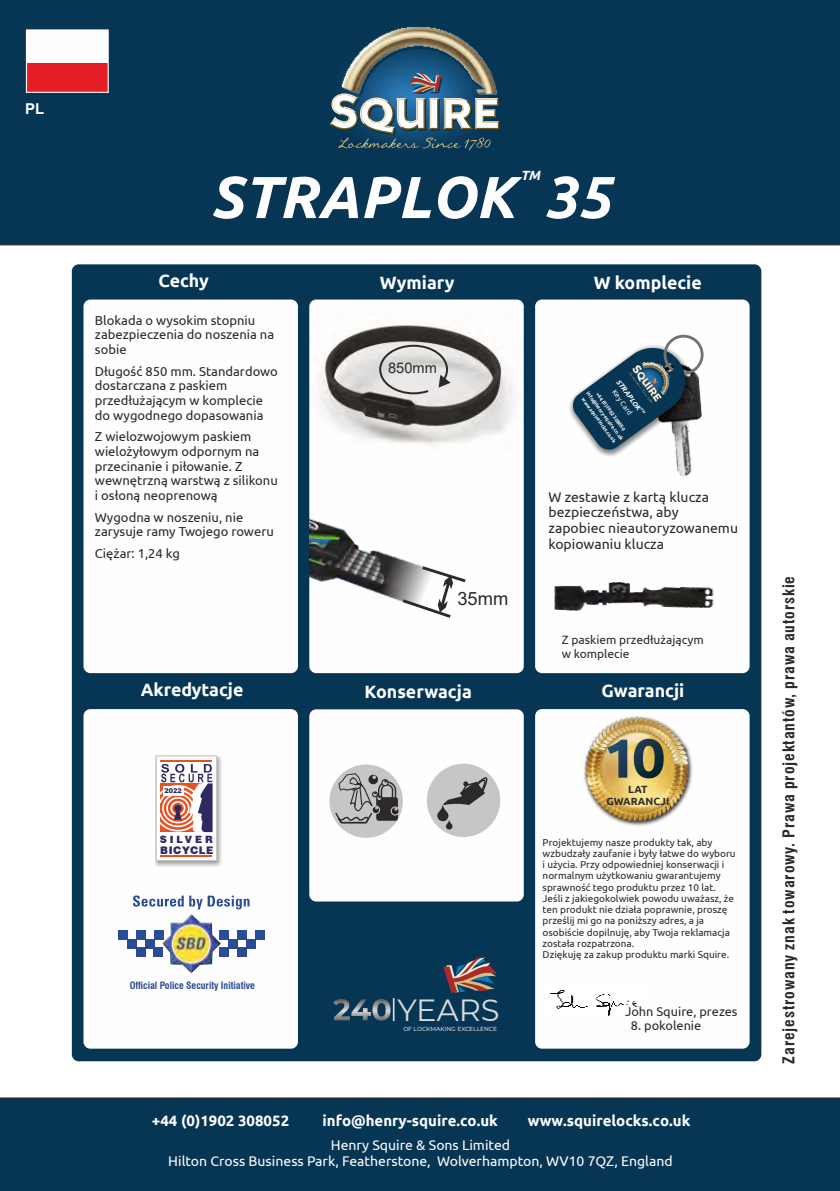
<style>
.page{position:relative;width:840px;height:1191px;background:#fff}
.page>*{position:absolute;margin:0;border:0;box-sizing:border-box;transform-origin:0 0}
.t1{font:italic 700 59px "Ubuntu";color:#fefefe}
.t2{font:30.6px "Montserrat";color:#d9dada}
.t3{font:18.4px "Arial";color:#2b2a29}
.t4{font:700 17.8px "Ubuntu";color:#fefefe}
.t5{font:700 16px "Swis 721 Cn BT";letter-spacing:.055em;color:#2b2a29}
.t6{font:700 15px "Ubuntu";color:#fefefe}
.t7{font:700 15px "Arial";color:#fefefe}
.t8{font:14.6px "Arial";color:#2b2a29}
.t9{font:14px/15.6px "Ubuntu";color:#fefefe;text-align:center}
.t10{font:14px/15.6px "Ubuntu";color:#2b2a29}
.t11{font:italic 700 13.2px "Ubuntu";color:#fefefe}
.t12{font:13px/14.6px "Ubuntu";color:#2b2a29}
.t13{font:12.8px "Ubuntu";color:#2b2a29}
.t14{font:12px/13.4px "Ubuntu";color:#2b2a29}
.t15{font:700 10.4px/11.6px "Ubuntu";color:#2b2a29;text-align:center}
.t16{font:900 10.4px "Swiss 721 BT";letter-spacing:.055em;color:#302861}
.t17{font:10px/11.2px "Ubuntu";color:#2b2a29}
.t18{font:900 10px "Swiss 721 BT";letter-spacing:.285em;color:#302861}
.t19{font:700 9.8px "Swis 721 Cn BT";color:#2a4b98}
.t20{font:italic 700 7.2px "Ubuntu";color:#fefefe}
.t21{font:7.2px "Ubuntu";color:#fefefe}
.t22{font:900 6.6px "Arial";color:#302861}
.t23{font:500 5.8px "Montserrat";color:#d9dada}
.t24{font:700 5px "Ubuntu";color:#fefefe}
</style>
<div class="page">
<div style="left:72px;top:264px;width:689px;height:797px;background:#073554;border-radius:7px"></div>
<div style="left:83px;top:299px;width:215px;height:374px;background:#fefefe;border-radius:7px"></div>
<div style="left:309px;top:299px;width:214px;height:374px;background:#fefefe;border-radius:7px"></div>
<div style="left:535px;top:299px;width:214px;height:374px;background:#fefefe;border-radius:7px"></div>
<div style="left:83px;top:709px;width:215px;height:339px;background:#fefefe;border-radius:7px"></div>
<div style="left:535px;top:709px;width:214px;height:339px;background:#fefefe;border-radius:7px"></div>
<div style="left:0;top:0;width:839px;height:245px;background:#073554"></div>
<div style="left:0;top:1097px;width:839px;height:94px;background:#073554"></div>
<img style="left:331px;top:150px;width:166px;height:4px">
<img style="left:339px;top:27px;width:159px;height:3px">
<svg style="left:330px;top:30px;width:170px;height:120px"></svg>
<img style="left:549px;top:990px;width:90px;height:26px">
<img style="left:309px;top:311px;width:215px;height:138px">
<img style="left:310px;top:518px;width:106px;height:83px">
<svg style="left:399px;top:564px;width:67px;height:54px"></svg>
<svg style="left:378px;top:344px;width:72px;height:51px"></svg>
<img style="left:554px;top:582px;width:160px;height:31px">
<div style="left:26px;top:30px;width:82px;height:36px;background:#fefefe"></div>
<div style="left:26px;top:63px;width:82px;height:30px;background:#e31e24"></div>
<div style="left:26px;top:29px;width:83px;height:64px;border:1px solid #fefefe"></div>
<img style="left:584px;top:716px;width:109px;height:110px">
<svg style="left:606px;top:737px;width:58px;height:42px"></svg>
<img style="left:676px;top:357px;width:28px;height:120px">
<div style="left:565px;top:343px;width:127px;height:116px;background:#2b2a29;opacity:.62"></div>
<div style="left:663px;top:335px;width:40px;height:40px;border:3px solid #727271;border-radius:50%"></div>
<div style="left:309px;top:709px;width:214px;height:192px;background:#fefefe;border-radius:7px"></div>
<div style="left:426px;top:763px;width:74px;height:74px;background:#c5c6c6;border-radius:50%"></div>
<div style="left:329px;top:764px;width:73px;height:74px;background:#c5c6c6;border-radius:50%"></div>
<svg style="left:334px;top:773px;width:63px;height:53px"></svg>
<svg style="left:437px;top:768px;width:56px;height:61px"></svg>
<svg style="left:333px;top:999px;width:58px;height:22px"></svg>
<hr style="left:392px;top:998px;width:2px;height:23px;background:#d9dada">
<svg style="left:443px;top:956px;width:54px;height:37px"></svg>
<img style="left:162px;top:914px;width:59px;height:59px">
<svg style="left:133px;top:895px;width:116px;height:14px"></svg>
<div style="left:136px;top:930px;width:9px;height:9px;background:#2a4b98"></div>
<div style="left:118px;top:930px;width:9px;height:9px;background:#2a4b98"></div>
<div style="left:154px;top:930px;width:9px;height:9px;background:#2a4b98"></div>
<div style="left:127px;top:939px;width:9px;height:9px;background:#2a4b98"></div>
<div style="left:145px;top:939px;width:9px;height:9px;background:#2a4b98"></div>
<div style="left:136px;top:948px;width:9px;height:9px;background:#2a4b98"></div>
<div style="left:154px;top:948px;width:9px;height:9px;background:#2a4b98"></div>
<div style="left:237px;top:930px;width:9px;height:9px;background:#2a4b98"></div>
<div style="left:255px;top:930px;width:9px;height:9px;background:#2a4b98"></div>
<div style="left:220px;top:930px;width:9px;height:9px;background:#2a4b98"></div>
<div style="left:246px;top:939px;width:9px;height:9px;background:#2a4b98"></div>
<div style="left:229px;top:939px;width:9px;height:9px;background:#2a4b98"></div>
<div style="left:238px;top:948px;width:9px;height:9px;background:#2a4b98"></div>
<div style="left:220px;top:948px;width:9px;height:9px;background:#2a4b98"></div>
<img style="left:155px;top:756px;width:66px;height:110px">
<div style="left:156px;top:755px;width:61px;height:106px;background:#fefefe;border:1px solid #c5c6c6"></div>
<svg style="left:157px;top:764px;width:55px;height:68px"></svg>
<hr style="left:160px;top:760px;width:52px;height:1px;background:#e85222">
<hr style="left:160px;top:856px;width:52px;height:1px;background:#e85222">
<div style="left:163px;top:785px;width:21px;height:10px;background:#fefefe"></div>
<svg style="left:570px;top:343px;width:119px;height:108px"></svg>
<h3 class="t7" style="left:25px;top:98px;width:21px">PL</h3>
<h3 class="t11" style="left:520px;top:168px;width:21px">TM</h3>
<h1 class="t1" style="left:210px;top:161px;width:401px">STRAPLOK 35</h1>
<h3 class="t4" style="left:158px;top:270px;width:52px">Cechy</h3>
<h3 class="t4" style="left:379px;top:271px;width:76px">Wymiary</h3>
<h3 class="t12" style="left:95px;top:312px;width:181px">Blokada o wysokim stopniu zabezpieczenia do noszenia na sobie</h3>
<h3 class="t12" style="left:95px;top:363px;width:184px">Długość 850 mm. Standardowo dostarczana z paskiem przedłużającym w komplecie do wygodnego dopasowania</h3>
<h3 class="t12" style="left:95px;top:429px;width:184px">Z wielozwojowym paskiem wielożyłowym odpornym na przecinanie i piłowanie. Z wewnętrzną warstwą z silikonu i osłoną neoprenową</h3>
<h3 class="t12" style="left:95px;top:509px;width:180px">Wygodna w noszeniu, nie zarysuje ramy Twojego roweru</h3>
<h3 class="t12" style="left:95px;top:545px;width:86px">Ciężar: 1,24 kg</h3>
<h3 class="t8" style="left:388px;top:358px;width:50px">850mm</h3>
<h3 class="t3" style="left:457px;top:585px;width:52px">35mm</h3>
<h3 class="t4" style="left:593px;top:271px;width:109px">W komplecie</h3>
<p class="t20" style="left:621px;top:377px;width:38px;rotate:54deg">STRAPLOK</p>
<p class="t21" style="left:617px;top:388px;width:30px;rotate:54deg">Key Card</p>
<p class="t24" style="left:590px;top:390px;width:60px;rotate:54deg">info@henry-squire.co.uk</p>
<p class="t24" style="left:599px;top:391px;width:47px;rotate:54deg">+44 (0)1902 308050</p>
<p class="t24" style="left:585px;top:396px;width:56px;rotate:54deg">www.squirelocks.co.uk</p>
<h3 class="t10" style="left:548px;top:488px;width:191px">W zestawie z kartą klucza bezpieczeństwa, aby zapobiec nieautoryzowanemu kopiowaniu klucza</h3>
<p class="t14" style="left:561px;top:633px;width:143px">Z paskiem przedłużającym w komplecie</p>
<h3 class="t4" style="left:141px;top:679px;width:104px">Akredytacje</h3>
<h3 class="t4" style="left:601px;top:679px;width:84px">Gwarancji</h3>
<h3 class="t4" style="left:364px;top:680px;width:109px">Konserwacja</h3>
<p class="t22" style="left:164px;top:786px;width:19px">2022</p>
<p class="t18" style="left:160px;top:833px;width:54px">SILVER</p>
<p class="t16" style="left:160px;top:844px;width:55px">BICYCLE</p>
<p class="t19" style="left:130px;top:979px;width:127px">Official Police Security Initiative</p>
<h2 class="t2" style="left:397px;top:989px;width:104px">YEARS</h2>
<p class="t23" style="left:403px;top:1025px;width:95px">OF LOCKMAKING EXCELLENCE</p>
<p class="t15" style="left:606px;top:783px;width:64px">LAT<br>GWARANCJI</p>
<p class="t17" style="left:542px;top:836px;width:194px">Projektujemy nasze produkty tak, aby wzbudzały zaufanie i były łatwe do wyboru i użycia. Przy odpowiedniej konserwacji i normalnym użytkowaniu gwarantujemy sprawność tego produktu przez 10 lat.<br>Jeśli z jakiegokolwiek powodu uważasz, że ten produkt nie działa poprawnie, proszę prześlij mi go na poniższy adres, a ja osobiście dopilnuję, aby Twoja reklamacja została rozpatrzona.<br>Dziękuję za zakup produktu marki Squire.</p>
<p class="t13" style="left:624px;top:1003px;width:114px">John Squire, prezes</p>
<p class="t13" style="left:630px;top:1018px;width:72px">8. pokolenie</p>
<h3 class="t6" style="left:152px;top:1111px;width:139px">+44 (0)1902 308052</h3>
<h3 class="t6" style="left:527px;top:1111px;width:164px">www.squirelocks.co.uk</h3>
<h3 class="t6" style="left:322px;top:1111px;width:177px">info@henry-squire.co.uk</h3>
<h3 class="t9" style="left:168px;top:1137px;width:505px">Henry Squire &amp; Sons Limited<br>Hilton Cross Business Park, Featherstone, Wolverhampton, WV10 7QZ, England</h3>
<h3 class="t5" style="left:778px;top:1063px;width:489px;rotate:-90deg">Zarejestrowany znak towarowy. Prawa projektantów, prawa autorskie</h3>
</div>
